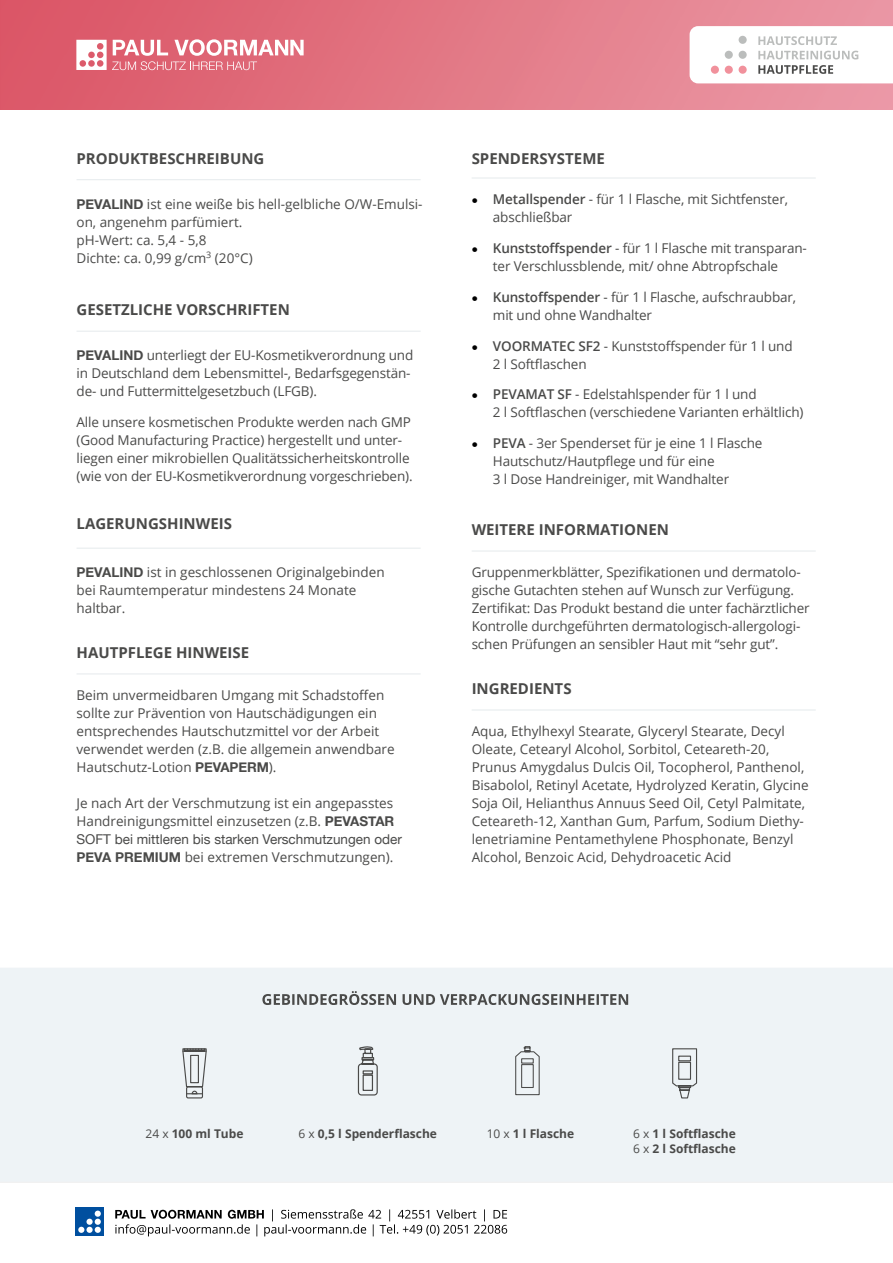
<style>
.page{position:relative;width:893px;height:1263px;background:#fff}
.page>*{position:absolute;margin:0;border:0;box-sizing:border-box;transform-origin:0 0}
.t1{font:700 15px "Open Sans";color:#4a4a49}
.t2{font:13.5px/18px "Open Sans";letter-spacing:-.01em;color:#4a4a49}
.t3{font:13.5px "Helvetica Neue";color:#4a4a49}
.t4{font:700 12px/15px "Open Sans";color:#4a4a49}
.s1{font-family:"Helvetica Neue";font-weight:700}
.s2{font-family:"Entypo";color:#000}
.s3{font-weight:600}
.s4{font-weight:400}
</style>
<div class="page">
<div style="left:0;top:968px;width:893px;height:213px;background:#eef3f6"></div>
<svg style="left:0;top:1181px;width:893px;height:56px"></svg>
<img style="left:0;top:0;width:893px;height:110px">
<div style="left:75px;top:1207px;width:29px;height:29px;background:#004f9f"></div>
<div style="left:86px;top:1227px;width:7px;height:6px;background:#fff;border-radius:50%"></div>
<svg style="left:78px;top:1227px;width:6px;height:6px"></svg>
<svg style="left:95px;top:1219px;width:6px;height:14px"></svg>
<div style="left:86px;top:1219px;width:7px;height:6px;background:#fff;border-radius:50%"></div>
<div style="left:95px;top:1210px;width:6px;height:7px;background:#fff;border-radius:50%"></div>
<svg style="left:115px;top:1209px;width:392px;height:27px"></svg>
<svg style="left:76px;top:39px;width:228px;height:31px"></svg>
<svg style="left:690px;top:26px;width:203px;height:57px"></svg>
<svg style="left:262px;top:991px;width:366px;height:14px;background:#b2b5b6"></svg>
<hr style="left:77px;top:331px;width:344px;height:1px;background:#e5eaec">
<hr style="left:77px;top:548px;width:344px;height:1px;background:#e5eaec">
<hr style="left:472px;top:178px;width:344px;height:1px;background:#e5eaec">
<hr style="left:472px;top:551px;width:344px;height:1px;background:#e5eaec">
<hr style="left:77px;top:673px;width:344px;height:1px;background:#e5eaec">
<hr style="left:472px;top:710px;width:344px;height:1px;background:#e5eaec">
<hr style="left:77px;top:179px;width:344px;height:1px;background:#e5eaec">
<div style="left:186px;top:1086px;width:17px;height:12px;border:1px solid #4a4a49;border-radius:2px"></div>
<svg style="left:182px;top:1048px;width:25px;height:47px"></svg>
<svg style="left:672px;top:1048px;width:26px;height:51px"></svg>
<svg style="left:357px;top:1045px;width:21px;height:51px"></svg>
<svg style="left:515px;top:1045px;width:25px;height:51px"></svg>
<p class="t1" style="left:77px;top:148px;width:189px">PRODUKTBESCHREIBUNG</p>
<p class="t2" style="left:77px;top:195px;width:348px"><span class="s1">PEVALIND</span> ist eine weiße bis hell-gelbliche O/W-Emulsi&shy;on, angenehm parfümiert.<br>pH-Wert: ca. 5,4 - 5,8<br>Dichte: ca. 0,99 g/cm<sup>3</sup> (20°C)</p>
<p class="t1" style="left:77px;top:299px;width:215px">GESETZLICHE VORSCHRIFTEN</p>
<p class="t2" style="left:77px;top:346px;width:338px"><span class="s1">PEVALIND</span> unterliegt der EU-Kosmetikverordnung und in Deutschland dem Lebensmittel-, Bedarfsgegenstän&shy;de- und Futtermittelgesetzbuch (LFGB).</p>
<p class="t2" style="left:77px;top:413px;width:338px">Alle unsere kosmetischen Produkte werden nach GMP (Good Manufacturing Practice) hergestellt und unter&shy;liegen einer mikrobiellen Qualitätssicherheitskontrolle (wie von der EU-Kosmetikverordnung vorgeschrieben).</p>
<p class="t1" style="left:77px;top:513px;width:157px">LAGERUNGSHINWEIS</p>
<p class="t2" style="left:77px;top:563px;width:310px"><span class="s1">PEVALIND</span> ist in geschlossenen Originalgebinden bei Raumtemperatur mindestens 24 Monate haltbar.</p>
<p class="t1" style="left:77px;top:642px;width:174px">HAUTPFLEGE HINWEISE</p>
<p class="t2" style="left:77px;top:686px;width:320px">Beim unvermeidbaren Umgang mit Schadstoffen sollte zur Prävention von Hautschädigungen ein entsprechendes Hautschutzmittel vor der Arbeit verwendet werden (z.B. die allgemein anwendbare Hautschutz-Lotion <span class="s1">PEVAPERM</span>).</p>
<p class="t2" style="left:77px;top:794px;width:319px">Je nach Art der Verschmutzung ist ein angepasstes<br>Handreinigungsmittel einzusetzen (z.B. <span class="s1">PEVASTAR</span></p>
<p class="t3" style="left:77px;top:830px;width:327px">SOFT bei mittleren bis starken Verschmutzungen oder</p>
<p class="t2" style="left:77px;top:848px;width:318px"><span class="s1">PEVA PREMIUM</span> bei extremen Verschmutzungen).</p>
<p class="t1" style="left:472px;top:148px;width:135px">SPENDERSYSTEME</p>
<p class="t2" style="left:493px;top:190px;width:297px;text-indent:-21px"><span class="s2">}</span> <span class="s3">Metallspender</span> - für 1 l Flasche, mit Sichtfenster, abschließbar</p>
<p class="t2" style="left:472px;top:239px;width:337px;text-align:center"><span class="s2">}</span> <span class="s3">Kunststoffspender</span> - für 1 l Flasche mit transparan&shy;ter Verschlussblende, mit/ ohne Abtropfschale</p>
<p class="t2" style="left:493px;top:288px;width:305px;text-indent:-21px"><span class="s2">}</span> <span class="s3">Kunstoffspender</span> - für 1 l Flasche, aufschraubbar, mit und ohne Wandhalter</p>
<p class="t2" style="left:493px;top:336px;width:301px;text-indent:-21px"><span class="s2">}</span> <span class="s3">VOORMATEC SF2</span> - Kunststoffspender für 1 l und<br>2 l Softflaschen</p>
<p class="t2" style="left:493px;top:385px;width:312px;text-indent:-21px"><span class="s2">}</span> <span class="s3">PEVAMAT SF</span> - Edelstahlspender für 1 l und<br>2 l Softflaschen (verschiedene Varianten erhältlich)</p>
<p class="t2" style="left:493px;top:434px;width:271px;text-indent:-21px"><span class="s2">}</span> <span class="s3">PEVA</span> - 3er Spenderset für je eine 1 l Flasche<br>Hautschutz/Hautpflege und für eine<br>3 l Dose Handreiniger, mit Wandhalter</p>
<p class="t1" style="left:472px;top:519px;width:199px">WEITERE INFORMATIONEN</p>
<p class="t2" style="left:472px;top:563px;width:340px">Gruppenmerkblätter, Spezifikationen und dermatolo&shy;gische Gutachten stehen auf Wunsch zur Verfügung.<br>Zertifikat: Das Produkt bestand die unter fachärztlicher Kontrolle durchgeführten dermatologisch-allergologi&shy;schen Prüfungen an sensibler Haut mit “sehr gut”.</p>
<p class="t1" style="left:472px;top:678px;width:101px">INGREDIENTS</p>
<p class="t2" style="left:472px;top:722px;width:338px">Aqua, Ethylhexyl Stearate, Glyceryl Stearate, Decyl Oleate, Cetearyl Alcohol, Sorbitol, Ceteareth-20, Prunus Amygdalus Dulcis Oil, Tocopherol, Panthenol, Bisabolol, Retinyl Acetate, Hydrolyzed Keratin, Glycine Soja Oil, Helianthus Annuus Seed Oil, Cetyl Palmitate, Ceteareth-12, Xanthan Gum, Parfum, Sodium Diethy&shy;lenetriamine Pentamethylene Phosphonate, Benzyl Alcohol, Benzoic Acid, Dehydroacetic Acid</p>
<p class="t4" style="left:146px;top:1126px;width:100px"><span class="s4">24 x</span> 100 ml Tube</p>
<p class="t4" style="left:299px;top:1126px;width:140px"><span class="s4">6 x</span> 0,5 l Spenderflasche</p>
<p class="t4" style="left:487px;top:1126px;width:89px"><span class="s4">10 x</span> 1 l Flasche</p>
<p class="t4" style="left:633px;top:1126px;width:104px"><span class="s4">6 x</span> 1 l Softflasche<br><span class="s4">6 x</span> 2 l Softflasche</p>
</div>
